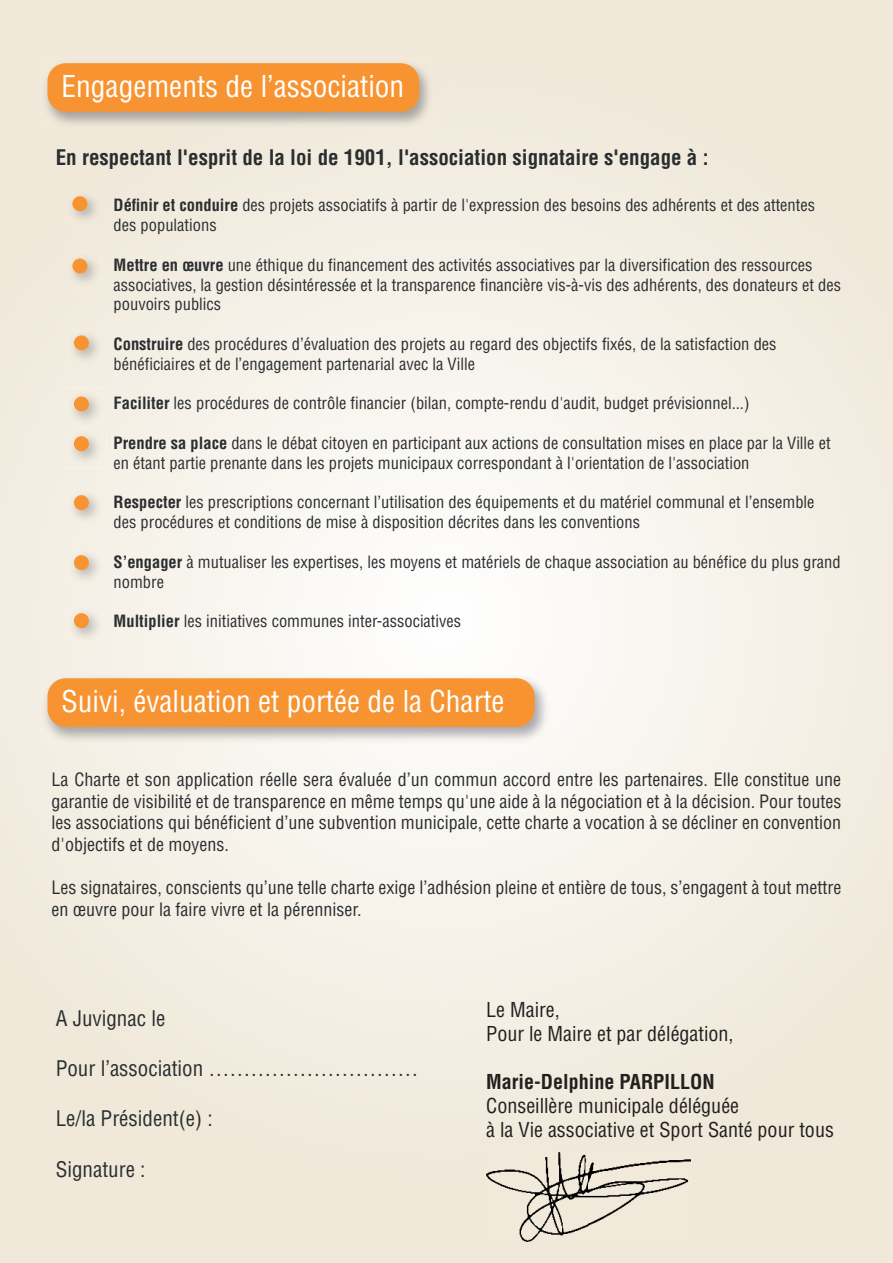
<style>
.page{position:relative;width:893px;height:1263px;background:#fff}
.page>*{position:absolute;margin:0;border:0;box-sizing:border-box;transform-origin:0 0}
.t1{font:condensed 29.4px "Helvetica LT Std";color:#fff}
.t2{font:700 condensed 21px "Helvetica LT Std";color:#2b2e30}
.t3{font:condensed 21px "Helvetica LT Std";color:#2b2e30}
.t4{font:condensed 20.1px/24.2px "Helvetica LT Std";color:#221f1f}
.t5{font:700 condensed 20.1px "Helvetica LT Std";color:#221f1f}
.t6{font:condensed 18px/21.6px "Helvetica LT Std";color:#2b2e30;text-align:justify}
.t7{font:condensed 16.5px/19.8px "Helvetica LT Std";color:#2b2e30}
.s1{font-weight:700}
</style>
<div class="page">
<img style="left:0;top:0;width:893px;height:1263px">
<img style="left:39px;top:57px;width:397px;height:74px">
<div style="left:48px;top:63px;width:371px;height:49px;background:#f79431;border-radius:18px"></div>
<img style="left:64px;top:187px;width:41px;height:41px">
<div style="left:72px;top:196px;width:15px;height:15px;background:#f79431;border-radius:50%"></div>
<img style="left:64px;top:250px;width:40px;height:41px">
<div style="left:72px;top:259px;width:15px;height:15px;background:#f79431;border-radius:50%"></div>
<img style="left:65px;top:327px;width:41px;height:41px">
<div style="left:74px;top:335px;width:15px;height:15px;background:#f79431;border-radius:50%"></div>
<img style="left:65px;top:388px;width:41px;height:80px">
<div style="left:74px;top:396px;width:15px;height:15px;background:#f79431;border-radius:50%"></div>
<img style="left:65px;top:428px;width:41px;height:1px">
<div style="left:74px;top:436px;width:15px;height:15px;background:#f79431;border-radius:50%"></div>
<img style="left:65px;top:487px;width:41px;height:40px">
<div style="left:74px;top:495px;width:15px;height:15px;background:#f79431;border-radius:50%"></div>
<img style="left:65px;top:546px;width:41px;height:41px">
<div style="left:74px;top:555px;width:15px;height:15px;background:#f79431;border-radius:50%"></div>
<img style="left:65px;top:605px;width:41px;height:40px">
<div style="left:74px;top:613px;width:15px;height:15px;background:#f79431;border-radius:50%"></div>
<img style="left:39px;top:672px;width:513px;height:74px">
<div style="left:48px;top:678px;width:486px;height:49px;background:#f79431;border-radius:18px"></div>
<img style="left:487px;top:1152px;width:204px;height:89px">
<h1 class="t1" style="left:62px;top:75px;width:344px">Engagements de l’association</h1>
<p class="t2" style="left:56px;top:149px;width:654px">En respectant l'esprit de la loi de 1901, l'association signataire s'engage à :</p>
<p class="t7" style="left:114px;top:197px;width:703px"><span class="s1">Définir et conduire</span> des projets associatifs à partir de l'expression des besoins des adhérents et des attentes des populations</p>
<p class="t7" style="left:114px;top:256px;width:729px"><span class="s1">Mettre en œuvre</span> une éthique du financement des activités associatives par la diversification des ressources associatives, la gestion désintéressée et la transparence financière vis-à-vis des adhérents, des donateurs et des pouvoirs publics</p>
<p class="t7" style="left:114px;top:336px;width:664px"><span class="s1">Construire</span> des procédures d’évaluation des projets au regard des objectifs fixés, de la satisfaction des bénéficiaires et de l’engagement partenarial avec la Ville</p>
<p class="t7" style="left:114px;top:395px;width:637px"><span class="s1">Faciliter</span> les procédures de contrôle financier (bilan, compte-rendu d'audit, budget prévisionnel...)</p>
<p class="t7" style="left:114px;top:435px;width:719px"><span class="s1">Prendre sa place</span> dans le débat citoyen en participant aux actions de consultation mises en place par la Ville et en étant partie prenante dans les projets municipaux correspondant à l'orientation de l'association</p>
<p class="t7" style="left:114px;top:494px;width:702px"><span class="s1">Respecter</span> les prescriptions concernant l’utilisation des équipements et du matériel communal et l’ensemble des procédures et conditions de mise à disposition décrites dans les conventions</p>
<p class="t7" style="left:114px;top:553px;width:729px"><span class="s1">S’engager</span> à mutualiser les expertises, les moyens et matériels de chaque association au bénéfice du plus grand nombre</p>
<p class="t7" style="left:114px;top:613px;width:349px"><span class="s1">Multiplier</span> les initiatives communes inter-associatives</p>
<h1 class="t1" style="left:62px;top:690px;width:445px">Suivi, évaluation et portée de la Charte</h1>
<p class="t6" style="left:52px;top:770px;width:791px">La Charte et son application réelle sera évaluée d’un commun accord entre les partenaires. Elle constitue une garantie de visibilité et de transparence en même temps qu'une aide à la négociation et à la décision. Pour toutes les associations qui bénéficient d’une subvention municipale, cette charte a vocation à se décliner en convention d'objectifs et de moyens.</p>
<p class="t6" style="left:52px;top:878px;width:791px">Les signataires, conscients qu’une telle charte exige l’adhésion pleine et entière de tous, s’engagent à tout mettre en œuvre pour la faire vivre et la pérenniser.</p>
<p class="t3" style="left:56px;top:1009px;width:111px">A Juvignac le</p>
<p class="t3" style="left:56px;top:1060px;width:364px">Pour l’association …………………………</p>
<p class="t3" style="left:56px;top:1110px;width:158px">Le/la Président(e) :</p>
<p class="t3" style="left:56px;top:1161px;width:91px">Signature :</p>
<p class="t4" style="left:486px;top:999px;width:249px">Le Maire,<br>Pour le Maire et par délégation,</p>
<p class="t5" style="left:486px;top:1073px;width:230px">Marie-Delphine PARPILLON</p>
<p class="t4" style="left:486px;top:1095px;width:349px">Conseillère municipale déléguée<br>à la Vie associative et Sport Santé pour tous</p>
</div>
